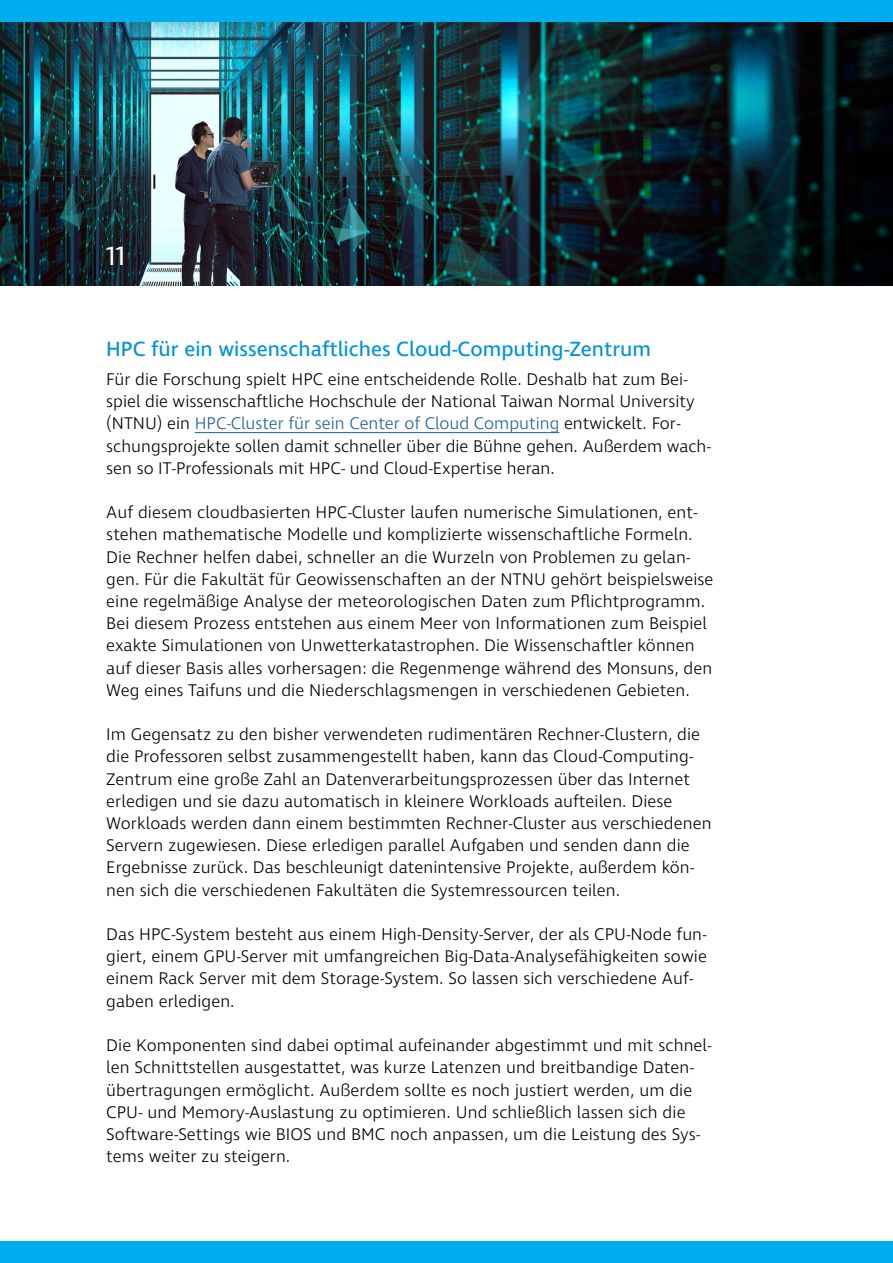
<style>
.page{position:relative;width:893px;height:1263px;background:#fff}
.page>*{position:absolute;margin:0;border:0;box-sizing:border-box;transform-origin:0 0}
.t1{font:27px "Ingra";color:#fff}
.Zwischen_Headline_Gi{font:21px "Ingra";color:#0094d9}
.Fließtext_Gigabyte{font:300 17.25px/22.2px "Ingra";letter-spacing:.005em;color:#000}
.s1{color:#1f5e9d}
</style>
<div class="page">
<img style="left:0;top:22px;width:893px;height:264px">
<div style="left:0;top:1241px;width:893px;height:22px;background:#00aeef"></div>
<div style="left:0;top:0;width:893px;height:22px;background:#00aeef"></div>
<hr style="left:195px;top:432px;width:364px;height:1px;background:#1f5e9d">
<h1 class="t1" style="left:106px;top:239px;width:21px">11</h1>
<p class="Zwischen_Headline_Gi" style="left:106px;top:336px;width:546px">HPC für ein wissenschaftliches Cloud-Computing-Zentrum</p>
<p class="Fließtext_Gigabyte" style="left:106px;top:369px;width:606px">Für die Forschung spielt HPC eine entscheidende Rolle. Deshalb hat zum Bei&shy;spiel die wissenschaftliche Hochschule der National Taiwan Normal University (NTNU) ein <span class="s1">HPC-Cluster für sein Center of Cloud Computing</span> entwickelt. For&shy;schungsprojekte sollen damit schneller über die Bühne gehen. Außerdem wach&shy;sen so IT-Professionals mit HPC- und Cloud-Expertise heran.</p>
<p class="Fließtext_Gigabyte" style="left:106px;top:502px;width:609px">Auf diesem cloudbasierten HPC-Cluster laufen numerische Simulationen, ent&shy;stehen mathematische Modelle und komplizierte wissenschaftliche Formeln.<br>Die Rechner helfen dabei, schneller an die Wurzeln von Problemen zu gelan&shy;gen. Für die Fakultät für Geowissenschaften an der NTNU gehört beispielsweise eine regelmäßige Analyse der meteorologischen Daten zum Pflichtprogramm.<br>Bei diesem Prozess entstehen aus einem Meer von Informationen zum Beispiel exakte Simulationen von Unwetterkatastrophen. Die Wissenschaftler können auf dieser Basis alles vorhersagen: die Regenmenge während des Monsuns, den Weg eines Taifuns und die Niederschlagsmengen in verschiedenen Gebieten.</p>
<p class="Fließtext_Gigabyte" style="left:106px;top:724px;width:607px">Im Gegensatz zu den bisher verwendeten rudimentären Rechner-Clustern, die die Professoren selbst zusammengestellt haben, kann das Cloud-Computing-Zentrum eine große Zahl an Datenverarbeitungsprozessen über das Internet erledigen und sie dazu automatisch in kleinere Workloads aufteilen. Diese Workloads werden dann einem bestimmten Rechner-Cluster aus verschiedenen Servern zugewiesen. Diese erledigen parallel Aufgaben und senden dann die Ergebnisse zurück. Das beschleunigt datenintensive Projekte, außerdem kön&shy;nen sich die verschiedenen Fakultäten die Systemressourcen teilen.</p>
<p class="Fließtext_Gigabyte" style="left:106px;top:924px;width:602px">Das HPC-System besteht aus einem High-Density-Server, der als CPU-Node fun&shy;giert, einem GPU-Server mit umfangreichen Big-Data-Analysefähigkeiten sowie einem Rack Server mit dem Storage-System. So lassen sich verschiedene Auf&shy;gaben erledigen.</p>
<p class="Fließtext_Gigabyte" style="left:106px;top:1035px;width:607px">Die Komponenten sind dabei optimal aufeinander abgestimmt und mit schnel&shy;len Schnittstellen ausgestattet, was kurze Latenzen und breitbandige Daten&shy;übertragungen ermöglicht. Außerdem sollte es noch justiert werden, um die CPU- und Memory-Auslastung zu optimieren. Und schließlich lassen sich die Software-Settings wie BIOS und BMC noch anpassen, um die Leistung des Sys&shy;tems weiter zu steigern.</p>
</div>
